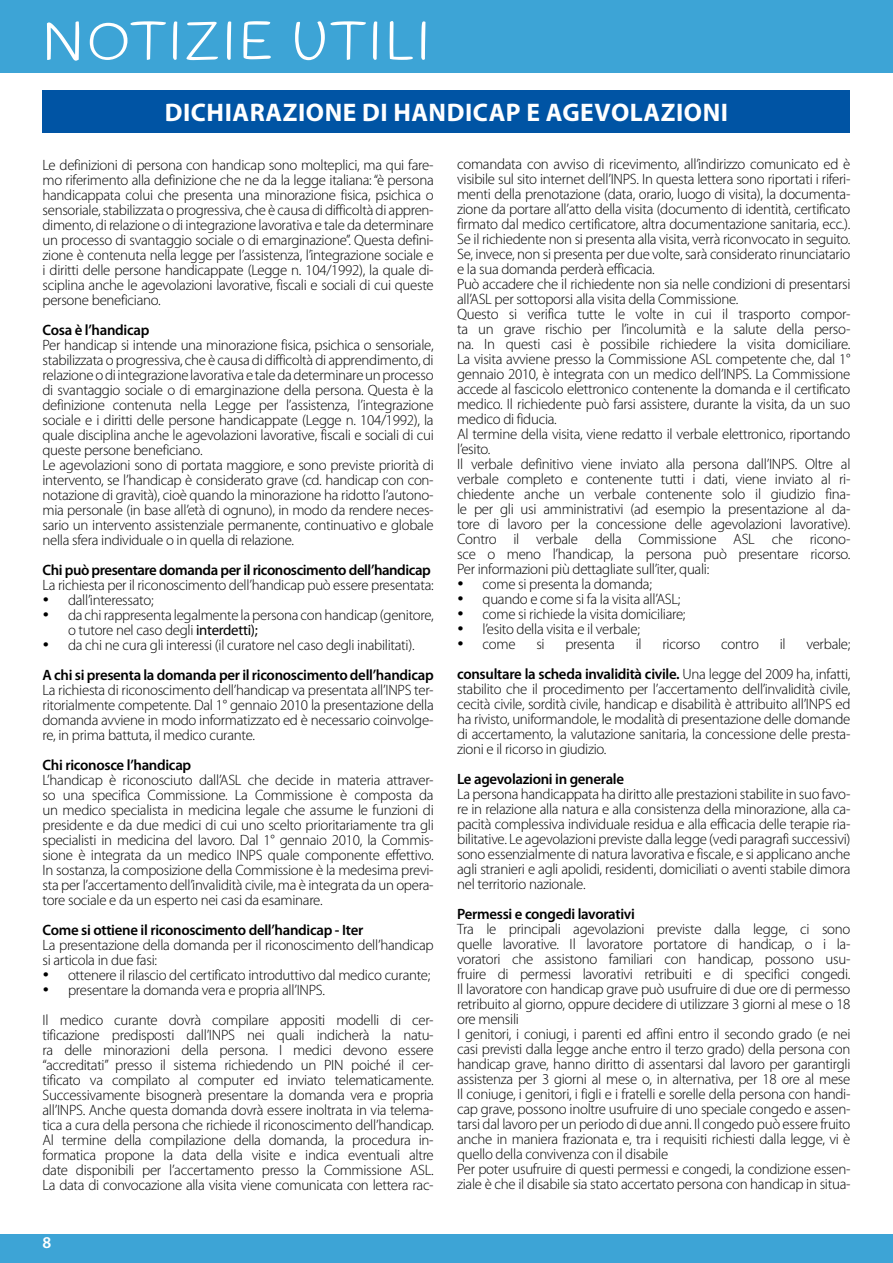
<style>
.page{position:relative;width:893px;height:1263px;background:#fff}
.page>*{position:absolute;margin:0;border:0;box-sizing:border-box;transform-origin:0 0}
.t1{font:52.5px "Handlee";letter-spacing:.07em;color:#fff}
.t2{font:700 25.5px "Myriad Pro";letter-spacing:.02em;color:#fff}
.t3{font:600 16.5px "Myriad Pro";color:#fff}
.t4{font:300 15px/15px "Myriad Pro";letter-spacing:-.02em;color:#000}
.t5{font:600 15px/30px "Myriad Pro";letter-spacing:-.02em;color:#000;text-align:right}
.s1{font-weight:400}
.s2{font-weight:600}
.s3{font-weight:300}
</style>
<div class="page">
<div style="left:0;top:1234px;width:893px;height:29px;background:#3da4d6"></div>
<div style="left:0;top:0;width:893px;height:72px;background:#3da4d6"></div>
<div style="left:43px;top:91px;width:807px;height:42px;background:#0054a4"></div>
<h1 class="t1" style="left:43px;top:10px;width:389px">NOTIZIE UTILI</h1>
<h2 class="t2" style="left:165px;top:96px;width:565px">DICHIARAZIONE DI HANDICAP E AGEVOLAZIONI</h2>
<p class="t4" style="left:43px;top:157px;width:393px;text-align:justify">Le definizioni di persona con handicap sono molteplici, ma qui fare&shy;mo riferimento alla definizione che ne da la legge italiana: “è persona handicappata colui che presenta una minorazione fisica, psichica o sensoriale, stabilizzata o progressiva, che è causa di difficoltà di appren&shy;dimento, di relazione o di integrazione lavorativa e tale da determinare un processo di svantaggio sociale o di emarginazione”. Questa defini&shy;zione è contenuta nella legge per l’assistenza, l’integrazione sociale e i diritti delle persone handicappate (Legge n. 104/1992), la quale di&shy;sciplina anche le agevolazioni lavorative, fiscali e sociali di cui queste persone beneficiano.</p>
<p class="t5" style="left:43px;top:314px;width:108px">Cosa è l’handicap</p>
<p class="t4" style="left:43px;top:337px;width:393px">Per handicap si intende una minorazione fisica, psichica o sensoriale, stabilizzata o progressiva, che è causa di difficoltà di apprendimento, di relazione o di integrazione lavorativa e tale da determinare un processo di svantaggio sociale o di emarginazione della persona. Questa è la definizione contenuta nella Legge per l’assistenza, l’integrazione sociale e i diritti delle persone handicappate (Legge n. 104/1992), la quale disciplina anche le agevolazioni lavorative, fiscali e sociali di cui queste persone beneficiano.<br>Le agevolazioni sono di portata maggiore, e sono previste priorità di intervento, se l’handicap è considerato grave (cd. handicap con con&shy;notazione di gravità), cioè quando la minorazione ha ridotto l’autono&shy;mia personale (in base all’età di ognuno), in modo da rendere neces&shy;sario un intervento assistenziale permanente, continuativo e globale nella sfera individuale o in quella di relazione.</p>
<p class="t5" style="left:43px;top:554px;width:390px">Chi può presentare domanda per il riconoscimento dell’handicap</p>
<p class="t4" style="left:43px;top:577px;width:393px">La richiesta per il riconoscimento dell’handicap può essere presentata:</p>
<p class="t4" style="left:43px;top:592px;width:113px">• dall’interessato;</p>
<p class="t4" style="left:68px;top:607px;width:367px;text-indent:-26px">• da chi rappresenta legalmente la persona con handicap (genitore, o tutore nel caso degli <span class="s1">interdetti);</span></p>
<p class="t4" style="left:43px;top:630px;width:393px;line-height:30px">• da chi ne cura gli interessi (il curatore nel caso degli inabilitati).<br><span class="s2">A chi si presenta la domanda per il riconoscimento dell’handicap</span></p>
<p class="t4" style="left:43px;top:682px;width:393px;text-align:justify">La richiesta di riconoscimento dell’handicap va presentata all’INPS ter&shy;ritorialmente competente. Dal 1° gennaio 2010 la presentazione della domanda avviene in modo informatizzato ed è necessario coinvolge&shy;re, in prima battuta, il medico curante.</p>
<p class="t5" style="left:43px;top:749px;width:150px">Chi riconosce l’handicap</p>
<p class="t4" style="left:43px;top:772px;width:393px;text-align:justify">L’handicap è riconosciuto dall’ASL che decide in materia attraver&shy;so una specifica Commissione. La Commissione è composta da un medico specialista in medicina legale che assume le funzioni di presidente e da due medici di cui uno scelto prioritariamente tra gli specialisti in medicina del lavoro. Dal 1° gennaio 2010, la Commis&shy;sione è integrata da un medico INPS quale componente effettivo.<br>In sostanza, la composizione della Commissione è la medesima previ&shy;sta per l’accertamento dell’invalidità civile, ma è integrata da un opera&shy;tore sociale e da un esperto nei casi da esaminare.</p>
<p class="t5" style="left:43px;top:914px;width:322px">Come si ottiene il riconoscimento dell’handicap - Iter</p>
<p class="t4" style="left:43px;top:937px;width:393px">La presentazione della domanda per il riconoscimento dell’handicap si articola in due fasi:</p>
<p class="t4" style="left:43px;top:967px;width:389px">• ottenere il rilascio del certificato introduttivo dal medico curante;</p>
<p class="t4" style="left:43px;top:975px;width:393px;line-height:30px">• presentare la domanda vera e propria all’INPS.<br>Il medico curante dovrà compilare appositi modelli di cer-</p>
<p class="t4" style="left:43px;top:1027px;width:393px;text-align:justify">tificazione predisposti dall’INPS nei quali indicherà la natu&shy;ra delle minorazioni della persona. I medici devono essere “accreditati” presso il sistema richiedendo un PIN poiché il cer&shy;tificato va compilato al computer ed inviato telematicamente.<br>Successivamente bisognerà presentare la domanda vera e propria all’INPS. Anche questa domanda dovrà essere inoltrata in via telema&shy;tica a cura della persona che richiede il riconoscimento dell’handicap.<br>Al termine della compilazione della domanda, la procedura in&shy;formatica propone la data della visite e indica eventuali altre date disponibili per l’accertamento presso la Commissione ASL.<br>La data di convocazione alla visita viene comunicata con lettera rac-</p>
<p class="t4" style="left:457px;top:156px;width:395px">comandata con avviso di ricevimento, all’indirizzo comunicato ed è visibile sul sito internet dell’INPS. In questa lettera sono riportati i riferi&shy;menti della prenotazione (data, orario, luogo di visita), la documenta&shy;zione da portare all’atto della visita (documento di identità, certificato firmato dal medico certificatore, altra documentazione sanitaria, ecc.).<br>Se il richiedente non si presenta alla visita, verrà riconvocato in seguito.<br>Se, invece, non si presenta per due volte, sarà considerato rinunciatario e la sua domanda perderà efficacia.<br>Può accadere che il richiedente non sia nelle condizioni di presentarsi all’ASL per sottoporsi alla visita della Commissione.<br>Questo si verifica tutte le volte in cui il trasporto compor&shy;ta un grave rischio per l’incolumità e la salute della perso&shy;na. In questi casi è possibile richiedere la visita domiciliare.<br>La visita avviene presso la Commissione ASL competente che, dal 1° gennaio 2010, è integrata con un medico dell’INPS. La Commissione accede al fascicolo elettronico contenente la domanda e il certificato medico. Il richiedente può farsi assistere, durante la visita, da un suo medico di fiducia.<br>Al termine della visita, viene redatto il verbale elettronico, riportando l’esito.<br>Il verbale definitivo viene inviato alla persona dall’INPS. Oltre al verbale completo e contenente tutti i dati, viene inviato al ri&shy;chiedente anche un verbale contenente solo il giudizio fina&shy;le per gli usi amministrativi (ad esempio la presentazione al da&shy;tore di lavoro per la concessione delle agevolazioni lavorative).<br>Contro il verbale della Commissione ASL che ricono&shy;sce o meno l’handicap, la persona può presentare ricorso.<br>Per informazioni più dettagliate sull’iter, quali:</p>
<p class="t4" style="left:457px;top:576px;width:196px">• come si presenta la domanda;</p>
<p class="t4" style="left:457px;top:591px;width:225px">• quando e come si fa la visita all’ASL;</p>
<p class="t4" style="left:457px;top:606px;width:230px">• come si richiede la visita domiciliare;</p>
<p class="t4" style="left:457px;top:621px;width:184px">• l’esito della visita e il verbale;</p>
<p class="t4" style="left:457px;top:636px;width:60px">• come</p>
<p class="t4" style="left:536px;top:636px;width:10px">si</p>
<p class="t4" style="left:565px;top:636px;width:51px">presenta</p>
<p class="t4" style="left:636px;top:636px;width:7px">il</p>
<p class="t4" style="left:662px;top:636px;width:40px">ricorso</p>
<p class="t4" style="left:721px;top:636px;width:39px">contro</p>
<p class="t4" style="left:780px;top:636px;width:7px">il</p>
<p class="t5" style="left:457px;top:628px;width:395px"><span class="s3">verbale;<br></span>consultare la scheda invalidità civile. <span class="s3">Una legge del 2009 ha, infatti,</span></p>
<p class="t4" style="left:457px;top:681px;width:395px;text-align:justify">stabilito che il procedimento per l’accertamento dell’invalidità civile, cecità civile, sordità civile, handicap e disabilità è attribuito all’INPS ed ha rivisto, uniformandole, le modalità di presentazione delle domande di accertamento, la valutazione sanitaria, la concessione delle presta&shy;zioni e il ricorso in giudizio.</p>
<p class="t5" style="left:457px;top:763px;width:169px">Le agevolazioni in generale</p>
<p class="t4" style="left:457px;top:786px;width:395px;text-align:justify">La persona handicappata ha diritto alle prestazioni stabilite in suo favo&shy;re in relazione alla natura e alla consistenza della minorazione, alla ca&shy;pacità complessiva individuale residua e alla efficacia delle terapie ria&shy;bilitative. Le agevolazioni previste dalla legge (vedi paragrafi successivi) sono essenzialmente di natura lavorativa e fiscale, e si applicano anche agli stranieri e agli apolidi, residenti, domiciliati o aventi stabile dimora nel territorio nazionale.</p>
<p class="t5" style="left:457px;top:898px;width:179px">Permessi e congedi lavorativi</p>
<p class="t4" style="left:457px;top:921px;width:395px">Tra le principali agevolazioni previste dalla legge, ci sono quelle lavorative. Il lavoratore portatore di handicap, o i la&shy;voratori che assistono familiari con handicap, possono usu&shy;fruire di permessi lavorativi retribuiti e di specifici congedi.<br>Il lavoratore con handicap grave può usufruire di due ore di permesso retribuito al giorno, oppure decidere di utilizzare 3 giorni al mese o 18 ore mensili<br>I genitori, i coniugi, i parenti ed affini entro il secondo grado (e nei casi previsti dalla legge anche entro il terzo grado) della persona con handicap grave, hanno diritto di assentarsi dal lavoro per garantirgli assistenza per 3 giorni al mese o, in alternativa, per 18 ore al mese Il coniuge, i genitori, i figli e i fratelli e sorelle della persona con handi&shy;cap grave, possono inoltre usufruire di uno speciale congedo e assen&shy;tarsi dal lavoro per un periodo di due anni. Il congedo può essere fruito anche in maniera frazionata e, tra i requisiti richiesti dalla legge, vi è quello della convivenza con il disabile<br>Per poter usufruire di questi permessi e congedi, la condizione essen&shy;ziale è che il disabile sia stato accertato persona con handicap in situa-</p>
<p class="t3" style="left:43px;top:1232px;width:10px">8</p>
</div>
